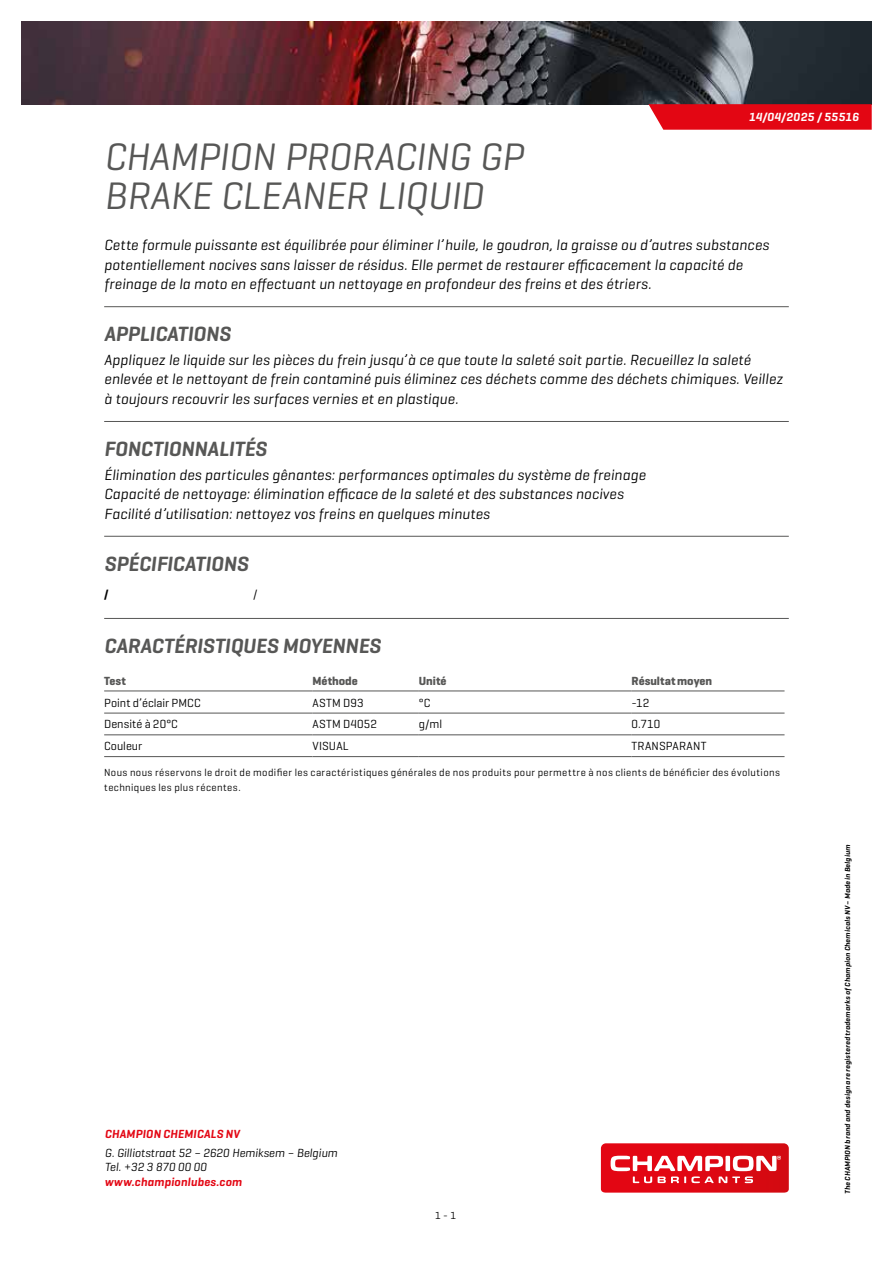
<style>
.page{position:relative;width:893px;height:1263px;background:#fff}
.page>*{position:absolute;margin:0;border:0;box-sizing:border-box;transform-origin:0 0}
.t1{font:italic 39px/39px "Geogrotesque";letter-spacing:-.005em;color:#575756}
.t2{font:italic 600 21px "Geogrotesque";letter-spacing:-.005em;color:#575756}
.t3{font:italic 15px/19.5px "Geogrotesque";letter-spacing:.01em;color:#000}
.t4{font:12px "Geogrotesque";letter-spacing:.015em;color:#000}
.t5{font:italic 12px/14.4px "Geogrotesque";color:#000}
.t6{font:italic 600 12px "Geogrotesque";letter-spacing:.015em;color:#e30613}
.t7{font:700 12px "Geogrotesque";color:#575756}
.t8{font:italic 600 12px "Geogrotesque";letter-spacing:.025em;color:#fff}
.t9{font:12px "Geogrotesque";letter-spacing:-.005em;color:#000}
.t10{font:600 12px "Geogrotesque";color:#000}
.t11{font:10.5px/15px "Geogrotesque";letter-spacing:.035em;color:#000}
.t12{font:italic 600 7.5px "Geogrotesque";letter-spacing:.025em;color:#000}
</style>
<div class="page">
<svg style="left:601px;top:1143px;width:188px;height:49px;background:#e43740"></svg>
<img style="left:21px;top:21px;width:851px;height:83px">
<svg style="left:648px;top:104px;width:224px;height:26px;background:#e3121e"></svg>
<hr style="left:104px;top:306px;width:685px;height:1px;background:#575756">
<hr style="left:104px;top:421px;width:685px;height:1px;background:#575756">
<hr style="left:104px;top:536px;width:685px;height:1px;background:#575756">
<hr style="left:104px;top:618px;width:685px;height:1px;background:#575756">
<hr style="left:104px;top:690px;width:209px;height:1px;background:#575756">
<hr style="left:313px;top:690px;width:106px;height:1px;background:#575756">
<hr style="left:419px;top:690px;width:212px;height:1px;background:#575756">
<hr style="left:631px;top:690px;width:153px;height:1px;background:#575756">
<hr style="left:104px;top:713px;width:209px;height:1px;background:#575756">
<hr style="left:313px;top:713px;width:106px;height:1px;background:#575756">
<hr style="left:419px;top:713px;width:212px;height:1px;background:#575756">
<hr style="left:631px;top:713px;width:153px;height:1px;background:#575756">
<hr style="left:104px;top:734px;width:209px;height:1px;background:#575756">
<hr style="left:313px;top:734px;width:106px;height:1px;background:#575756">
<hr style="left:419px;top:734px;width:212px;height:1px;background:#575756">
<hr style="left:631px;top:734px;width:153px;height:1px;background:#575756">
<hr style="left:104px;top:756px;width:209px;height:1px;background:#575756">
<hr style="left:313px;top:756px;width:106px;height:1px;background:#575756">
<hr style="left:419px;top:756px;width:212px;height:1px;background:#575756">
<hr style="left:631px;top:756px;width:153px;height:1px;background:#575756">
<p class="t8" style="left:749px;top:110px;width:112px">14/04/2025 / 55516</p>
<h1 class="t1" style="left:104px;top:136px;width:421px">CHAMPION PRORACING GP<br>BRAKE CLEANER LIQUID</h1>
<p class="t3" style="left:104px;top:235px;width:666px">Cette formule puissante est équilibrée pour éliminer l’huile, le goudron, la graisse ou d’autres substances potentiellement nocives sans laisser de résidus. Elle permet de restaurer efficacement la capacité de freinage de la moto en effectuant un nettoyage en profondeur des freins et des étriers.</p>
<h2 class="t2" style="left:104px;top:321px;width:128px">APPLICATIONS</h2>
<p class="t3" style="left:104px;top:349px;width:680px">Appliquez le liquide sur les pièces du frein jusqu’à ce que toute la saleté soit partie. Recueillez la saleté enlevée et le nettoyant de frein contaminé puis éliminez ces déchets comme des déchets chimiques. Veillez à toujours recouvrir les surfaces vernies et en plastique.</p>
<h2 class="t2" style="left:104px;top:436px;width:164px">FONCTIONNALITÉS</h2>
<p class="t3" style="left:104px;top:464px;width:543px">Élimination des particules gênantes: performances optimales du système de freinage<br>Capacité de nettoyage: élimination efficace de la saleté et des substances nocives<br>Facilité d’utilisation: nettoyez vos freins en quelques minutes</p>
<h2 class="t2" style="left:104px;top:550px;width:146px">SPÉCIFICATIONS</h2>
<p class="t10" style="left:104px;top:587px;width:6px">/</p>
<p class="t4" style="left:253px;top:587px;width:6px">/</p>
<h2 class="t2" style="left:104px;top:633px;width:278px">CARACTÉRISTIQUES MOYENNES</h2>
<p class="t7" style="left:104px;top:673px;width:23px">Test</p>
<p class="t7" style="left:313px;top:673px;width:47px">Méthode</p>
<p class="t7" style="left:419px;top:673px;width:29px">Unité</p>
<p class="t7" style="left:631px;top:673px;width:82px">Résultat moyen</p>
<p class="t4" style="left:104px;top:695px;width:98px">Point d’éclair PMCC</p>
<p class="t4" style="left:313px;top:695px;width:53px">ASTM D93</p>
<p class="t4" style="left:419px;top:695px;width:13px">°C</p>
<p class="t4" style="left:631px;top:695px;width:19px">-12</p>
<p class="t4" style="left:104px;top:717px;width:75px">Densité à 20°C</p>
<p class="t4" style="left:313px;top:717px;width:66px">ASTM D4052</p>
<p class="t4" style="left:419px;top:717px;width:25px">g/ml</p>
<p class="t4" style="left:631px;top:717px;width:30px">0.710</p>
<p class="t9" style="left:104px;top:739px;width:40px">Couleur</p>
<p class="t4" style="left:313px;top:739px;width:38px">VISUAL</p>
<p class="t4" style="left:631px;top:739px;width:77px">TRANSPARANT</p>
<p class="t11" style="left:104px;top:765px;width:677px">Nous nous réservons le droit de modifier les caractéristiques générales de nos produits pour permettre à nos clients de bénéficier des évolutions techniques les plus récentes.</p>
<p class="t6" style="left:105px;top:1126px;width:136px">CHAMPION CHEMICALS NV</p>
<p class="t5" style="left:105px;top:1145px;width:234px">G. Gilliotstraat 52 – 2620 Hemiksem – Belgium<br>Tel. +32 3 870 00 00</p>
<p class="t6" style="left:105px;top:1174px;width:139px">www.championlubes.com</p>
<p class="t11" style="left:435px;top:1207px;width:23px">1 - 1</p>
<p class="t12" style="left:843px;top:1194px;width:351px;rotate:-90deg">The CHAMPION brand and design are registered trademarks of Champion Chemicals NV – Made in Belgium</p>
</div>
